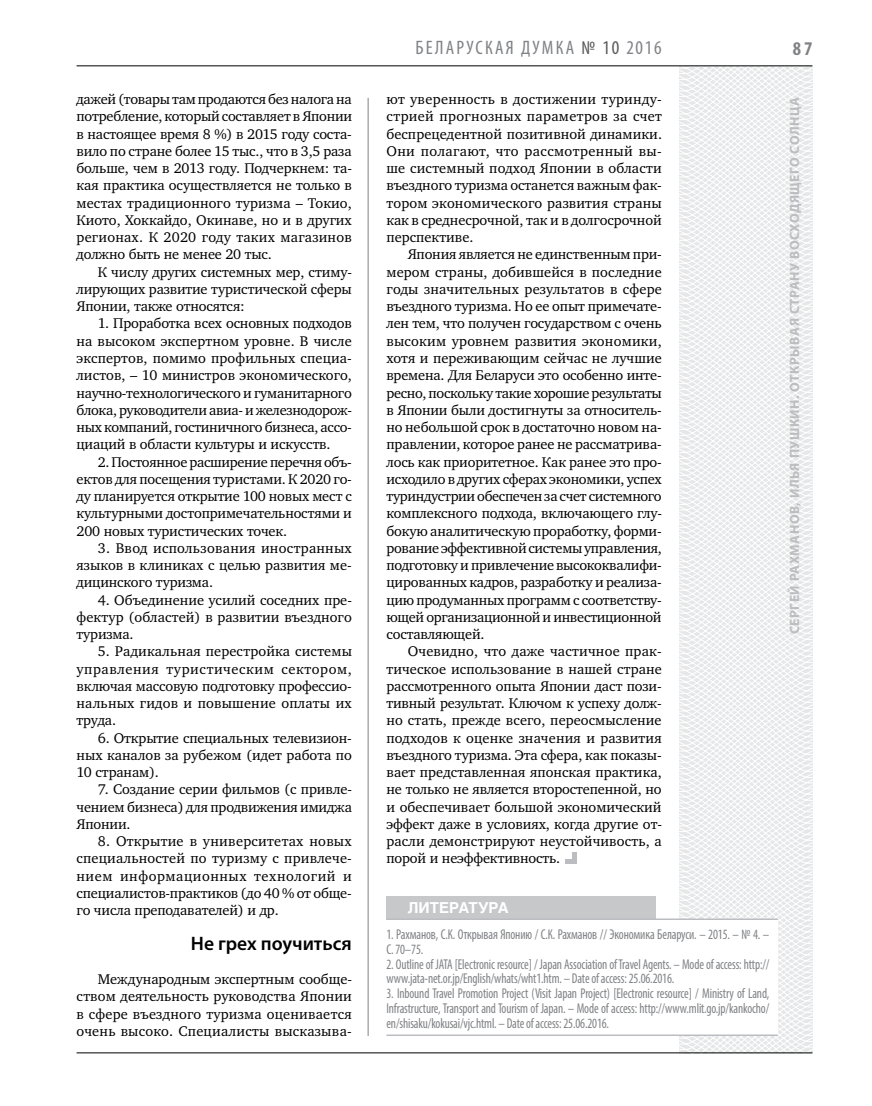
<style>
.page{position:relative;width:872px;height:1106px;background:#fff}
.page>*{position:absolute;margin:0;border:0;box-sizing:border-box;transform-origin:0 0}
.t1{font:condensed 19.5px "Myriad Pro";letter-spacing:.11em;color:#808285}
.t2{font:600 19.5px "Myriad Pro";color:#000}
.t3{font:700 condensed 19.5px "Myriad Pro";color:#808285}
.t4{font:700 15px "Helios";color:#fff}
.t5{font:14.4px/17.2px "Charter C";letter-spacing:-.01em;color:#000;text-align:justify}
.t6{font:condensed 14.25px/14.7px "Myriad Pro";letter-spacing:-.01em;color:#808285;scale:.9 1}
.t7{font:700 13.5px "Myriad Pro";letter-spacing:.04em;color:#bcbdc0}
.s1{color:#58595b}
</style>
<div class="page">
<hr style="left:368px;top:98px;width:1px;height:938px;background:#808285">
<svg style="left:621px;top:65px;width:192px;height:989px"></svg>
<hr style="left:77px;top:65px;width:735px;height:1px;background:#000">
<hr style="left:77px;top:1052px;width:735px;height:1px;background:#000">
<div style="left:386px;top:896px;width:269px;height:23px;background:#c6c8ca"></div>
<div style="left:386px;top:920px;width:392px;height:116px;background:#fff"></div>
<hr style="left:386px;top:1034px;width:392px;height:2px;background:#bcbdc0">
<hr style="left:386px;top:918px;width:392px;height:2px;background:#bcbdc0">
<div style="left:572px;top:851px;width:5px;height:12px;background:#bcbdc0"></div>
<hr style="left:565px;top:859px;width:12px;height:4px;background:#bcbdc0">
<p class="t5" style="left:76px;top:91px;width:277px">дажей (товары там продаются без налога на потребление, который составляет в Японии в настоящее время 8 %) в 2015 году соста&shy;вило по стране более 15 тыс., что в 3,5 раза больше, чем в 2013 году. Подчеркнем: та&shy;кая практика осуществляется не только в местах традиционного туризма – Токио, Киото, Хоккайдо, Окинаве, но и в других регионах. К 2020 году таких магазинов должно быть не менее 20 тыс.</p>
<p class="t5" style="left:76px;top:263px;width:277px;text-indent:21px">К числу других системных мер, стиму&shy;лирующих развитие туристической сферы Японии, также относятся:</p>
<p class="t5" style="left:76px;top:315px;width:277px;text-indent:21px">1. Проработка всех основных подходов на высоком экспертном уровне. В числе экспертов, помимо профильных специа&shy;листов, – 10 министров экономического, научно-технологического и гуманитарного блока, руководители авиа- и железнодорож&shy;ных компаний, гостиничного бизнеса, ассо&shy;циаций в области культуры и искусств.</p>
<p class="t5" style="left:76px;top:453px;width:277px;text-indent:21px">2. Постоянное расширение перечня объ&shy;ектов для посещения туристами. К 2020 го&shy;ду планируется открытие 100 новых мест с культурными достопримечательностями и 200 новых туристических точек.</p>
<p class="t5" style="left:76px;top:539px;width:277px;text-indent:21px">3. Ввод использования иностранных языков в клиниках с целью развития ме&shy;дицинского туризма.</p>
<p class="t5" style="left:76px;top:591px;width:277px;text-indent:21px">4. Объединение усилий соседних пре&shy;фектур (областей) в развитии въездного туризма.</p>
<p class="t5" style="left:76px;top:643px;width:277px;text-indent:21px">5. Радикальная перестройка системы управления туристическим сектором, включая массовую подготовку профессио&shy;нальных гидов и повышение оплаты их труда.</p>
<p class="t5" style="left:76px;top:729px;width:277px;text-indent:21px">6. Открытие специальных телевизион&shy;ных каналов за рубежом (идет работа по 10 странам).</p>
<p class="t5" style="left:76px;top:781px;width:277px;text-indent:21px">7. Создание серии фильмов (с привле&shy;чением бизнеса) для продвижения имиджа Японии.</p>
<p class="t5" style="left:76px;top:833px;width:277px;text-indent:21px">8. Открытие в университетах новых специальностей по туризму с привлече&shy;нием информационных технологий и специалистов-практиков (до 40 % от обще&shy;го числа преподавателей) и др.</p>
<h1 class="t2" style="left:191px;top:930px;width:162px">Не грех поучиться</h1>
<p class="t5" style="left:77px;top:970px;width:277px;text-indent:21px">Международным экспертным сообще&shy;ством деятельность руководства Японии в сфере въездного туризма оценивается очень высоко. Специалисты высказыва-</p>
<h1 class="t1" style="left:415px;top:36px;width:248px">БЕЛАРУСКАЯ ДУМКА <span class="s1">№ 10</span> 2016</h1>
<h1 class="t3" style="left:793px;top:37px;width:21px">87</h1>
<p class="t5" style="left:386px;top:91px;width:277px">ют уверенность в достижении туринду&shy;стрией прогнозных параметров за счет беспрецедентной позитивной динамики.<br>Они полагают, что рассмотренный вы&shy;ше системный подход Японии в области въездного туризма останется важным фак&shy;тором экономического развития страны как в среднесрочной, так и в долгосрочной перспективе.</p>
<p class="t5" style="left:386px;top:246px;width:277px;text-indent:21px">Япония является не единственным при&shy;мером страны, добившейся в последние годы значительных результатов в сфере въездного туризма. Но ее опыт примечате&shy;лен тем, что получен государством с очень высоким уровнем развития экономики, хотя и переживающим сейчас не лучшие времена. Для Беларуси это особенно инте&shy;ресно, поскольку такие хорошие результаты в Японии были достигнуты за относитель&shy;но небольшой срок в достаточно новом на&shy;правлении, которое ранее не рассматрива&shy;лось как приоритетное. Как ранее это про&shy;исходило в других сферах экономики, успех туриндустрии обеспечен за счет системного комплексного подхода, включающего глу&shy;бокую аналитическую проработку, форми&shy;рование эффективной системы управления, подготовку и привлечение высококвалифи&shy;цированных кадров, разработку и реализа&shy;цию продуманных программ с соответству&shy;ющей организационной и инвестиционной составляющей.</p>
<p class="t5" style="left:386px;top:643px;width:277px;text-indent:21px">Очевидно, что даже частичное прак&shy;тическое использование в нашей стране рассмотренного опыта Японии даст пози&shy;тивный результат. Ключом к успеху долж&shy;но стать, прежде всего, переосмысление подходов к оценке значения и развития въездного туризма. Эта сфера, как показы&shy;вает представленная японская практика, не только не является второстепенной, но и обеспечивает большой экономический эффект даже в условиях, когда другие от&shy;расли демонстрируют неустойчивость, а порой и неэффективность.</p>
<p class="t4" style="left:408px;top:899px;width:52px">ЛИТЕРАТ</p>
<p class="t4" style="left:478px;top:899px;width:22px">УРА</p>
<p class="t6" style="left:386px;top:927px;width:427px">1. Рахманов, С.К. Открывая Японию / С.К. Рахманов // Экономика Беларуси. – 2015. – № 4. –<br>С. 70–75.</p>
<p class="t6" style="left:386px;top:956px;width:427px">2. Outline of JATA [Electronic resource] / Japan Association of Travel Agents. – Mode of access: http:// www.jata-net.or.jp/English/whats/wht1.htm. – Date of access: 25.06.2016.</p>
<p class="t6" style="left:386px;top:985px;width:427px;text-align:justify">3. Inbound Travel Promotion Project (Visit Japan Project) [Electronic resource] / Ministry of Land, Infrastructure, Transport and Tourism of Japan. – Mode of access: http://www.mlit.go.jp/kankocho/ en/shisaku/kokusai/vjc.html. – Date of access: 25.06.2016.</p>
<p class="t7" style="left:785px;top:634px;width:538px;rotate:-90deg">Сергей РАХМАНОВ, Илья ПУШКИН. Открывая Страну восходящего солнца</p>
</div>
